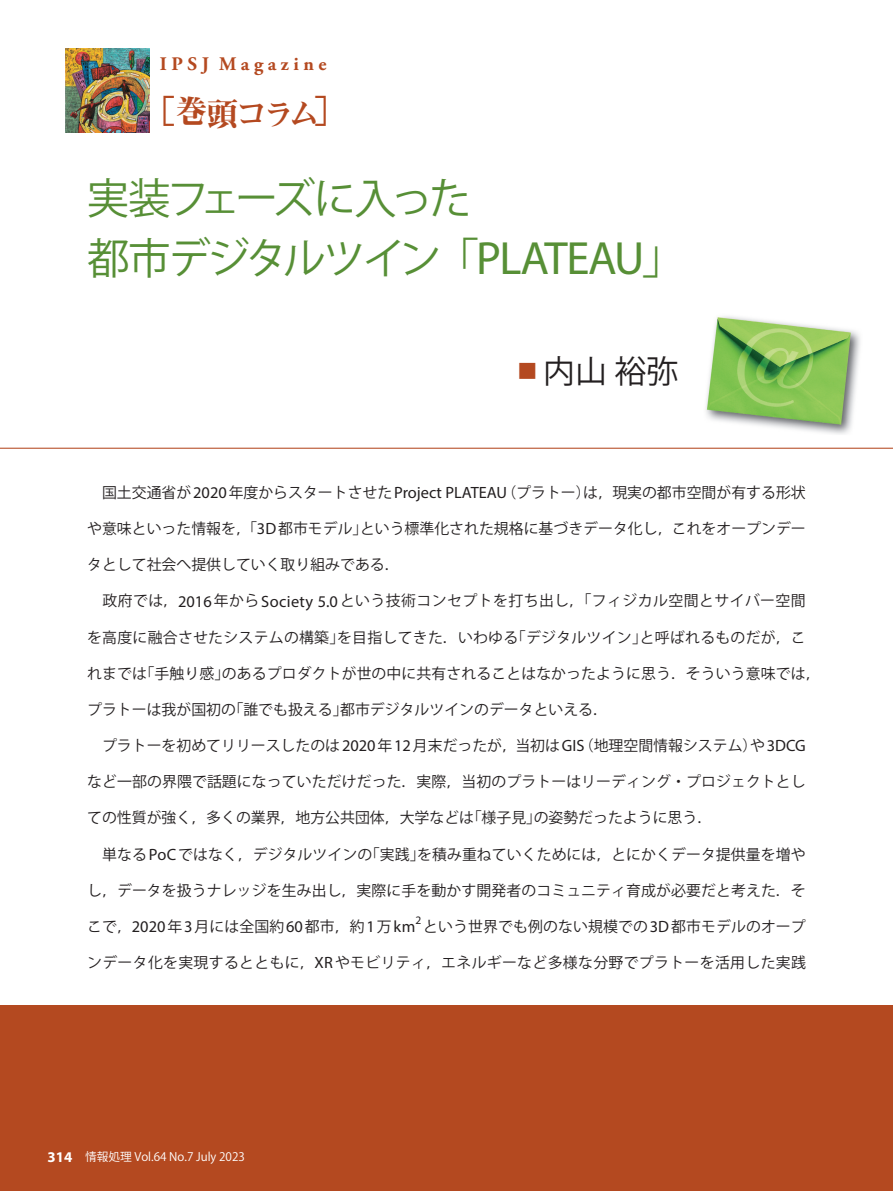
<style>
.page{position:relative;width:893px;height:1191px;background:#fff}
.page>*{position:absolute;margin:0;border:0;box-sizing:border-box;transform-origin:0 0}
.t1{font:42.45px/59.6px "Koz Go Pro";letter-spacing:-.09em;color:#578f36}
.t2{font:31.95px "Midashi Min Pro MA31";letter-spacing:-.115em;color:#b44920}
.t3{font:31.95px "Koz Go Pro";color:#231f20}
.t4{font:700 19.2px "Adobe Garamond Pro";color:#b44920}
.t5{font:14.85px "Koz Go Pro";letter-spacing:.005em;color:#231f20}
.t6{font:14.85px "Koz Go Pro";letter-spacing:.03em;color:#231f20}
.t7{font:11.7px "Koz Go Pro";color:#fff}
.t8{font:11.4px "Myriad Pro";color:#231f20}
.s1{font-family:"Myriad Pro";font-size:46.8px}
.s2{font-family:"Futo Go B101 Pro";font-weight:700;color:#b44920}
.s3{font-family:"Myriad Pro";font-size:16.35px}
.s4{font-family:"Myriad Pro";font-weight:700;font-size:14.85px}
</style>
<div class="page">
<div style="left:0;top:1005px;width:893px;height:186px;background:#b44920"></div>
<img style="left:66px;top:49px;width:83px;height:83px">
<hr style="left:0;top:448px;width:893px;height:1px;background:#b44920">
<img style="left:705px;top:316px;width:155px;height:118px">
<p class="t4" style="left:160px;top:53px;width:168px">I P S J M a g a z i n e</p>
<h2 class="t2" style="left:144px;top:89px;width:204px">［巻頭コラム］</h2>
<h1 class="t1" style="left:87px;top:170px;width:599px">実装フェーズに入った<br>都市デジタルツイン「<span class="s1">PLATEAU</span>」</h1>
<h2 class="t3" style="left:511px;top:350px;width:168px"><span class="s2">■</span>内山裕弥</h2>
<p class="t5" style="left:87px;top:483px;width:720px">　国土交通省が<span class="s3">2020</span>年度からスタートさせた<span class="s3">Project PLATEAU</span>（プラトー）は，現実の都市空間が有する形状</p>
<p class="t5" style="left:87px;top:519px;width:720px">や意味といった情報を，「<span class="s3">3D</span>都市モデル」という標準化された規格に基づきデータ化し，これをオープンデー</p>
<p class="t5" style="left:87px;top:555px;width:314px">タとして社会へ提供していく取り組みである．</p>
<p class="t6" style="left:87px;top:591px;width:720px">　政府では，<span class="s3">2016</span>年から<span class="s3">Society 5.0</span>という技術コンセプトを打ち出し，「フィジカル空間とサイバー空間</p>
<p class="t5" style="left:87px;top:627px;width:720px">を高度に融合させたシステムの構築」を目指してきた．いわゆる「デジタルツイン」と呼ばれるものだが，こ</p>
<p class="t5" style="left:87px;top:663px;width:735px">れまでは「手触り感」のあるプロダクトが世の中に共有されることはなかったように思う．そういう意味では，</p>
<p class="t5" style="left:87px;top:700px;width:522px">プラトーは我が国初の「誰でも扱える」都市デジタルツインのデータといえる．</p>
<p class="t5" style="left:87px;top:736px;width:720px">　プラトーを初めてリリースしたのは<span class="s3">2020</span>年<span class="s3">12</span>月末だったが，当初は<span class="s3">GIS</span>（地理空間情報システム）や<span class="s3">3DCG</span></p>
<p class="t5" style="left:87px;top:772px;width:720px">など一部の界隈で話題になっていただけだった．実際，当初のプラトーはリーディング・プロジェクトとし</p>
<p class="t5" style="left:87px;top:808px;width:627px">ての性質が強く，多くの業界，地方公共団体，大学などは「様子見」の姿勢だったように思う．</p>
<p class="t5" style="left:87px;top:844px;width:720px">　単なる<span class="s3">PoC</span>ではなく，デジタルツインの「実践」を積み重ねていくためには，とにかくデータ提供量を増や</p>
<p class="t5" style="left:87px;top:880px;width:720px">し，データを扱うナレッジを生み出し，実際に手を動かす開発者のコミュニティ育成が必要だと考えた．そ</p>
<p class="t5" style="left:87px;top:916px;width:330px">こで，<span class="s3">2020</span>年<span class="s3">3</span>月には全国約<span class="s3">60</span>都市，約<span class="s3">1</span>万<span class="s3">km</span></p>
<p class="t8" style="left:416px;top:913px;width:7px">2</p>
<p class="t5" style="left:423px;top:916px;width:384px">という世界でも例のない規模での<span class="s3">3D</span>都市モデルのオープ</p>
<p class="t5" style="left:87px;top:953px;width:720px">ンデータ化を実現するとともに，<span class="s3">XR</span>やモビリティ，エネルギーなど多様な分野でプラトーを活用した実践</p>
<p class="t7" style="left:48px;top:1149px;width:199px"><span class="s4">314</span> 情報処理 Vol.64 No.7 July 2023</p>
</div>
